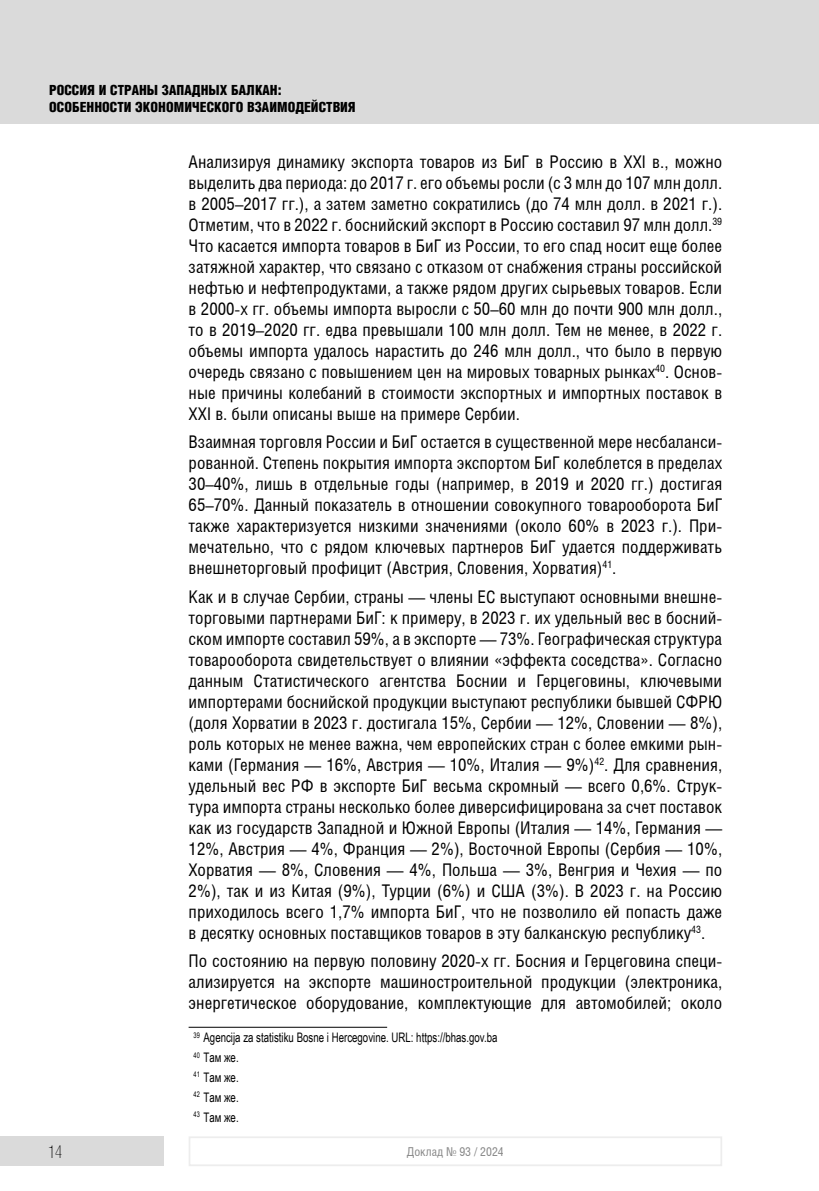
<style>
.page{position:relative;width:819px;height:1191px;background:#fff}
.page>*{position:absolute;margin:0;border:0;box-sizing:border-box;transform-origin:0 0}
.t1{font:17.5px/21px "Helios Cond";color:#000;text-align:justify}
.t2{font:17.5px "Helios Cond Thin C";color:#000}
.t3{font:900 14px/17.5px "Helios Cond";color:#000}
.t4{font:13.12px/19.8px "Arial Narrow";color:#000;scale:.9 1}
.t5{font:12.25px "Helios Cond";color:#878787}
</style>
<div class="page">
<div style="left:0;top:0;width:819px;height:124px;background:#dadada"></div>
<div style="left:0;top:1136px;width:164px;height:30px;background:#dadada"></div>
<div style="left:189px;top:1136px;width:533px;height:30px;border:2px solid #ededed"></div>
<hr style="left:189px;top:1027px;width:198px;height:1px;background:#000">
<p class="t3" style="left:49px;top:81px;width:308px">РОССИЯ И СТРАНЫ ЗАПАДНЫХ БАЛКАН:<br>ОСОБЕННОСТИ ЭКОНОМИЧЕСКОГО ВЗАИМОДЕЙСТВИЯ</p>
<p class="t1" style="left:189px;top:151px;width:535px">Анализируя динамику экспорта товаров из БиГ в Россию в XXI в., можно выделить два периода: до 2017 г. его объемы росли (с 3 млн до 107 млн долл. в 2005–2017 гг.), а затем заметно сократились (до 74 млн долл. в 2021 г.).<br>Отметим, что в 2022 г. боснийский экспорт в Россию составил 97 млн долл.<sup>39<br></sup>Что касается импорта товаров в БиГ из России, то его спад носит еще более затяжной характер, что связано с отказом от снабжения страны российской нефтью и нефтепродуктами, а также рядом других сырьевых товаров. Если в 2000-х гг. объемы импорта выросли с 50–60 млн до почти 900 млн долл., то в 2019–2020 гг. едва превышали 100 млн долл. Тем не менее, в 2022 г. объемы импорта удалось нарастить до 246 млн долл., что было в первую очередь связано с повышением цен на мировых товарных рынках<sup>40</sup>. Основ&shy;ные причины колебаний в стоимости экспортных и импортных поставок в XXI в. были описаны выше на примере Сербии.</p>
<p class="t1" style="left:189px;top:431px;width:535px">Взаимная торговля России и БиГ остается в существенной мере несбаланси&shy;рованной. Степень покрытия импорта экспортом БиГ колеблется в пределах 30–40%, лишь в отдельные годы (например, в 2019 и 2020 гг.) достигая 65–70%. Данный показатель в отношении совокупного товарооборота БиГ также характеризуется низкими значениями (около 60% в 2023 г.). При&shy;мечательно, что с рядом ключевых партнеров БиГ удается поддерживать внешнеторговый профицит (Австрия, Словения, Хорватия)<sup>41</sup>.</p>
<p class="t1" style="left:189px;top:585px;width:535px">Как и в случае Сербии, страны — члены ЕС выступают основными внешне&shy;торговыми партнерами БиГ: к примеру, в 2023 г. их удельный вес в босний&shy;ском импорте составил 59%, а в экспорте — 73%. Географическая структура товарооборота свидетельствует о влиянии «эффекта соседства». Согласно данным Статистического агентства Боснии и Герцеговины, ключевыми импортерами боснийской продукции выступают республики бывшей СФРЮ (доля Хорватии в 2023 г. достигала 15%, Сербии — 12%, Словении — 8%), роль которых не менее важна, чем европейских стран с более емкими рын&shy;ками (Германия — 16%, Австрия — 10%, Италия — 9%)<sup>42</sup>. Для сравнения, удельный вес РФ в экспорте БиГ весьма скромный — всего 0,6%. Струк&shy;тура импорта страны несколько более диверсифицирована за счет поставок как из государств Западной и Южной Европы (Италия — 14%, Германия — 12%, Австрия — 4%, Франция — 2%), Восточной Европы (Сербия — 10%, Хорватия — 8%, Словения — 4%, Польша — 3%, Венгрия и Чехия — по 2%), так и из Китая (9%), Турции (6%) и США (3%). В 2023 г. на Россию приходилось всего 1,7% импорта БиГ, что не позволило ей попасть даже в десятку основных поставщиков товаров в эту балканскую республику<sup>43</sup>.</p>
<p class="t1" style="left:189px;top:950px;width:535px">По состоянию на первую половину 2020-х гг. Босния и Герцеговина специ&shy;ализируется на экспорте машиностроительной продукции (электроника, энергетическое оборудование, комплектующие для автомобилей; около</p>
<p class="t4" style="left:193px;top:1027px;width:339px"><sup>39</sup> Agencija za statistiku Bosne i Hercegovine. URL: https://bhas.gov.ba<br><sup>40</sup> Там же.<br><sup>41</sup> Там же.<br><sup>42</sup> Там же.<br><sup>43</sup> Там же.</p>
<p class="t2" style="left:48px;top:1142px;width:16px">14</p>
<p class="t5" style="left:407px;top:1144px;width:98px">Доклад № 93 / 2024</p>
</div>
